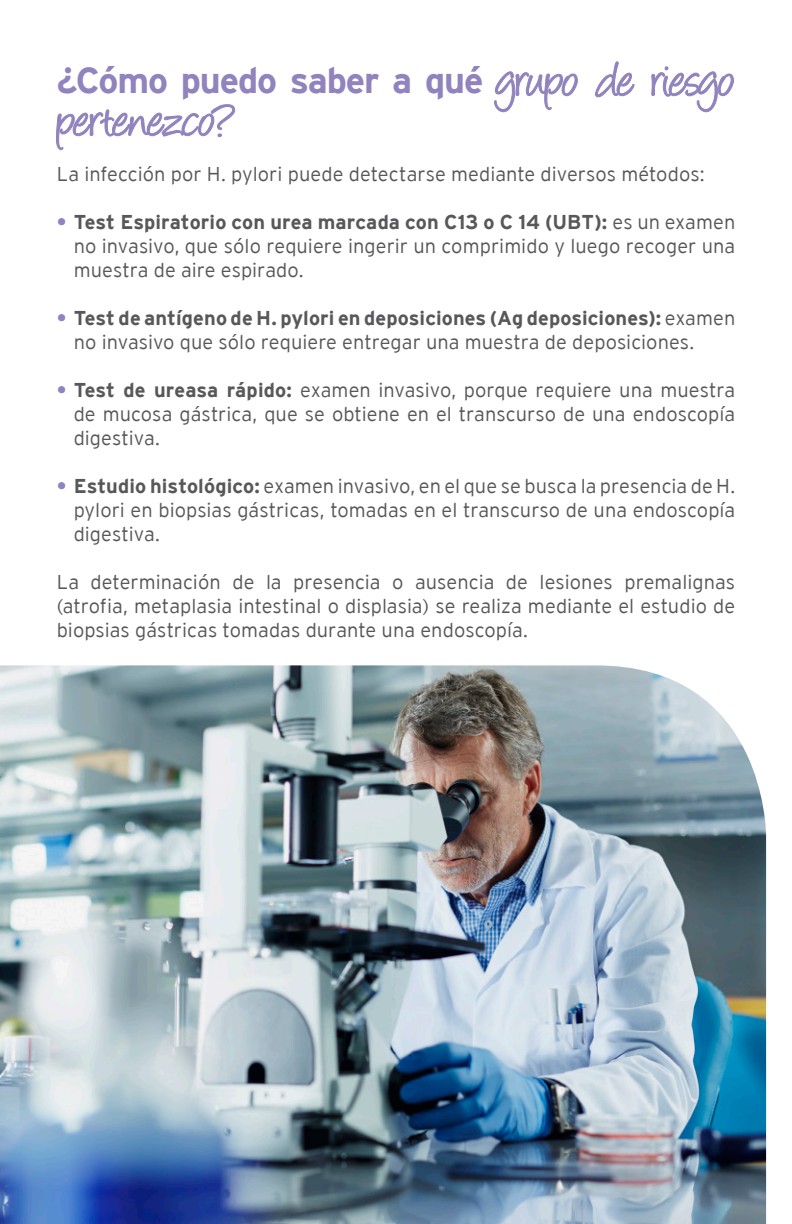
<style>
.page{position:relative;width:792px;height:1224px;background:#fff}
.page>*{position:absolute;margin:0;border:0;box-sizing:border-box;transform-origin:0 0}
.t1{font:56px "Angelina";letter-spacing:-.025em;color:#9183bd}
.t2{font:700 36px "Interstate";letter-spacing:-.03em;color:#9183bd}
.t3{font:300 20px/24px "Interstate";letter-spacing:.005em;color:#57585a;text-align:justify}
.s1{font-family:"Angelina";font-weight:400;font-size:56px}
.s2{font-weight:700;color:#9183bd}
.s3{font-weight:700}
</style>
<div class="page">
<svg style="left:494px;top:71px;width:84px;height:42px"></svg>
<svg style="left:595px;top:61px;width:40px;height:37px"></svg>
<svg style="left:651px;top:66px;width:83px;height:47px"></svg>
<svg style="left:56px;top:104px;width:180px;height:47px"></svg>
<img style="left:0;top:665px;width:766px;height:559px">
<h2 class="t2" style="left:57px;top:60px;width:680px">¿Cómo puedo saber a qué <span class="s1">grupo de riesgo</span></h2>
<h1 class="t1" style="left:57px;top:97px;width:180px">pertenezco?</h1>
<p class="t3" style="left:57px;top:162px;width:650px">La infección por H. pylori puede detectarse mediante diversos métodos:</p>
<p class="t3" style="left:74px;top:210px;width:663px;text-indent:-17px"><span class="s2">•</span> <span class="s3">Test Espiratorio con urea marcada con C13 o C 14 (UBT):</span> es un examen no invasivo, que sólo requiere ingerir un comprimido y luego recoger una muestra de aire espirado.</p>
<p class="t3" style="left:74px;top:306px;width:663px;text-indent:-17px"><span class="s2">•</span> <span class="s3">Test de antígeno de H. pylori en deposiciones (Ag deposiciones):</span> examen no invasivo que sólo requiere entregar una muestra de deposiciones.</p>
<p class="t3" style="left:74px;top:378px;width:663px;text-indent:-17px"><span class="s2">•</span> <span class="s3">Test de ureasa rápido:</span> examen invasivo, porque requiere una muestra de mucosa gástrica, que se obtiene en el transcurso de una endoscopía digestiva.</p>
<p class="t3" style="left:74px;top:474px;width:663px;text-indent:-17px"><span class="s2">•</span> <span class="s3">Estudio histológico:</span> examen invasivo, en el que se busca la presencia de H. pylori en biopsias gástricas, tomadas en el transcurso de una endoscopía digestiva.</p>
<p class="t3" style="left:57px;top:570px;width:680px">La determinación de la presencia o ausencia de lesiones premalignas (atrofia, metaplasia intestinal o displasia) se realiza mediante el estudio de biopsias gástricas tomadas durante una endoscopía.</p>
</div>
